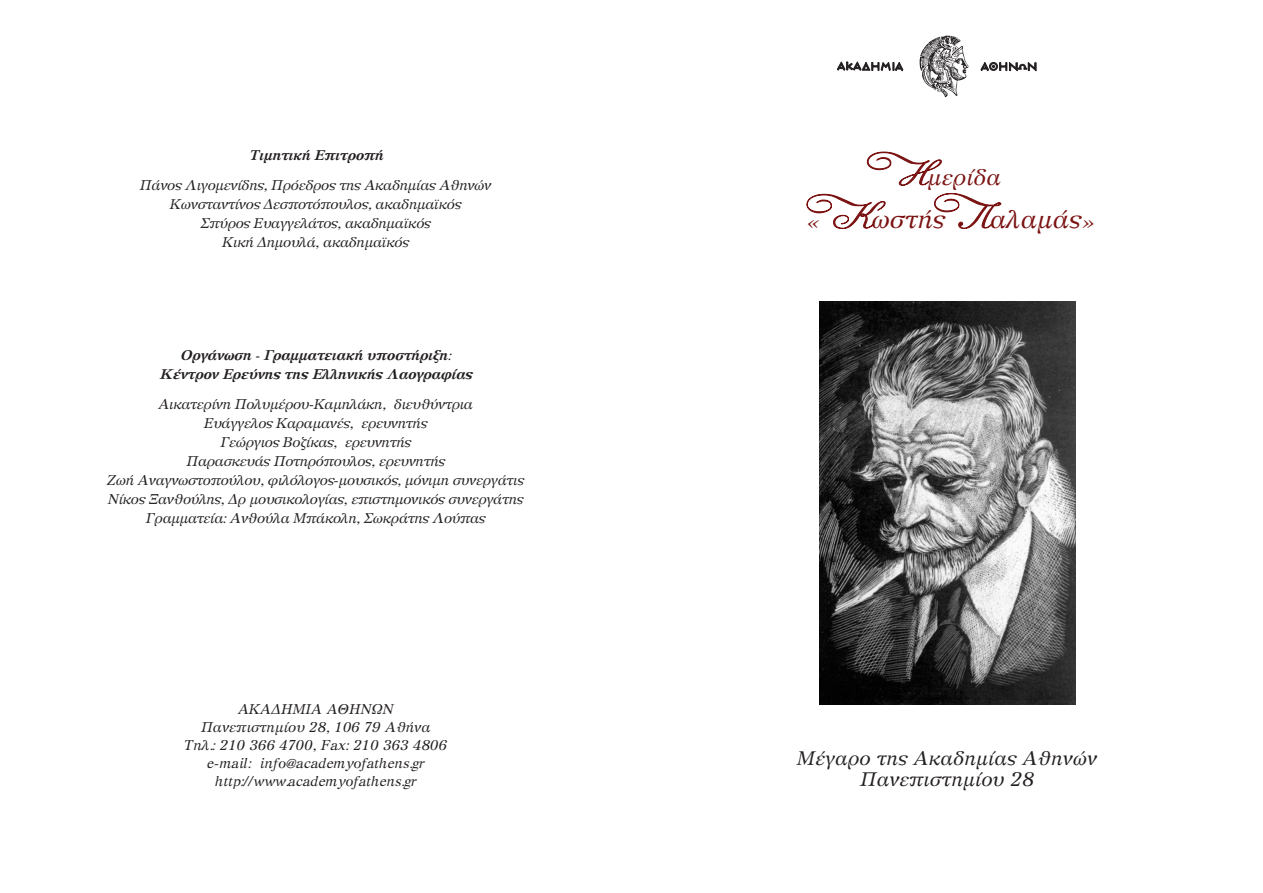
<style>
.page{position:relative;width:1263px;height:893px;background:#fff}
.page>*{position:absolute;margin:0;border:0;box-sizing:border-box;transform-origin:0 0}
.t1{font:italic 24.3px "Apollonia";color:#7a1211}
.t2{font:italic 21.6px "Apollonia";color:#7a1211}
.t3{font:italic 18.75px/21px "Apollonia";color:#231f20;text-align:center}
.t4{font:italic 13.5px/18.9px "Apollonia";letter-spacing:-.025em;color:#231f20;text-align:center}
.t5{font:italic 13.5px/18px "Apollonia";color:#231f20;text-align:center}
.t6{font:italic 700 13.5px/18.9px "Apollonia";letter-spacing:-.025em;color:#231f20;text-align:center}
.s1{font-family:"PF Royalscript Display";font-style:normal;font-size:32.4px}
.s2{font-family:"PF Royalscript Display";font-style:normal;font-size:33.75px}
</style>
<div class="page">
<svg style="left:837px;top:36px;width:199px;height:61px"></svg>
<img style="left:819px;top:302px;width:257px;height:402px">
<p class="t6" style="left:249px;top:146px;width:136px">Τιμητική Επιτροπή</p>
<p class="t4" style="left:140px;top:177px;width:353px">Πάνος Λιγομενίδης, Πρόεδρος της Ακαδημίας Αθηνών Κωνσταντίνος Δεσποτόπουλος, ακαδημαϊκός<br>Σπύρος Ευαγγελάτος, ακαδημαϊκός<br>Κική Δημουλά, ακαδημαϊκός</p>
<p class="t6" style="left:159px;top:346px;width:315px">Οργάνωση - Γραμματειακή υποστήριξη:<br>Κέντρον Ερεύνης της Ελληνικής Λαογραφίας</p>
<p class="t4" style="left:108px;top:396px;width:418px">Αικατερίνη Πολυμέρου-Καμηλάκη, διευθύντρια<br>Ευάγγελος Καραμανές, ερευνητής<br>Γεώργιος Βοζίκας, ερευνητής<br>Παρασκευάς Ποτηρόπουλος, ερευνητής<br>Ζωή Αναγνωστοπούλου, φιλόλογος-μουσικός, μόνιμη συνεργάτις Νίκος Ξανθούλης, Δρ μουσικολογίας, επιστημονικός συνεργάτης Γραμματεία: Ανθούλα Μπάκολη, Σωκράτης Λούπας</p>
<p class="t5" style="left:184px;top:702px;width:264px">ΑΚΑΔΗΜΙΑ ΑΘΗΝΩΝ<br>Πανεπιστημίου 28, 106 79 Αθήνα<br>Τηλ.: 210 366 4700, Fax: 210 363 4806 e-mail: info@academyofathens.gr http://www.academyofathens.gr</p>
<h2 class="t2" style="left:893px;top:169px;width:109px"><span class="s1">Η</span>μερίδα</h2>
<h1 class="t1" style="left:807px;top:210px;width:289px">« <span class="s2">Κ</span>ωστής <span class="s2">Π</span>αλαμάς»</h1>
<h3 class="t3" style="left:797px;top:749px;width:301px">Μέγαρο της Ακαδημίας Αθηνών<br>Πανεπιστημίου 28</h3>
</div>
